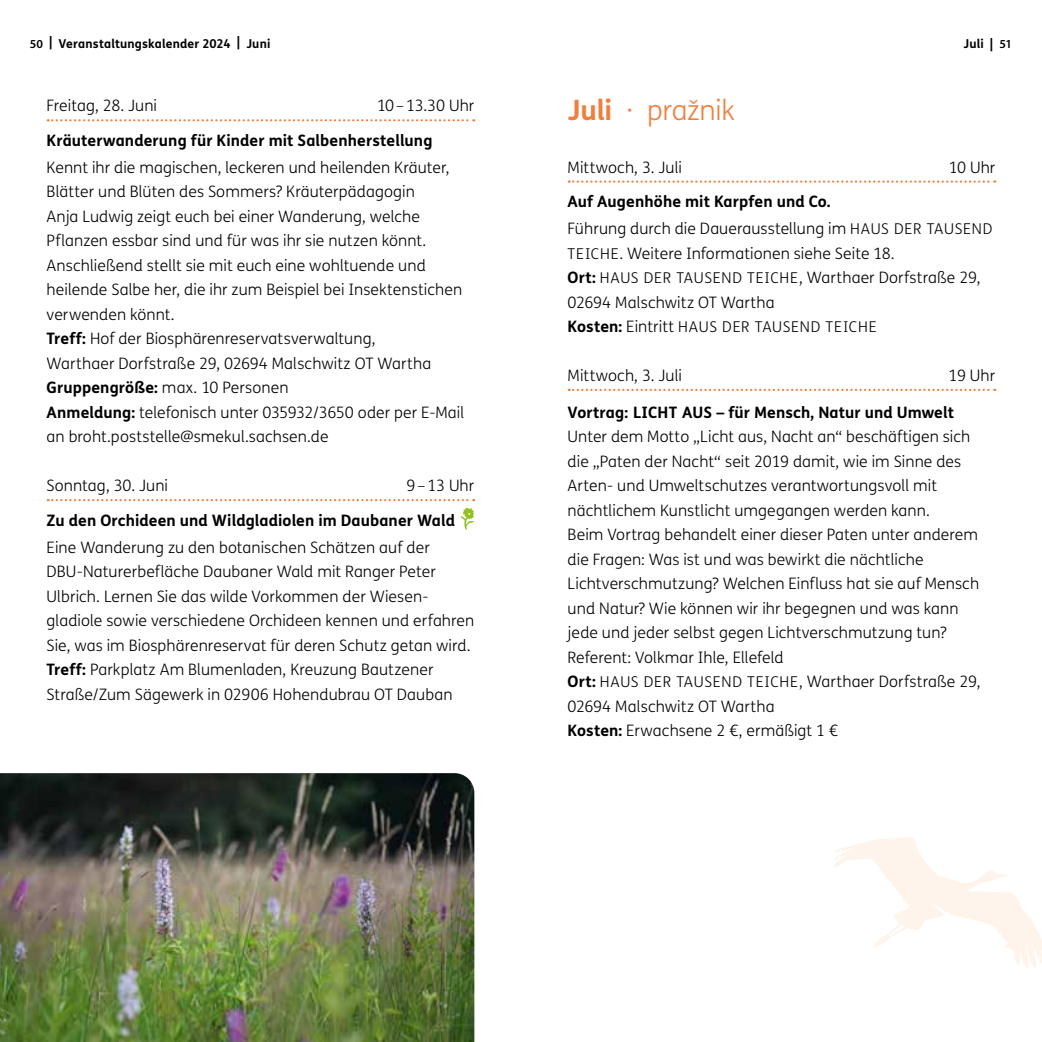
<style>
.page{position:relative;width:1042px;height:1042px;background:#fff}
.page>*{position:absolute;margin:0;border:0;box-sizing:border-box;transform-origin:0 0}
.Monat{font:300 28px "FS Me";letter-spacing:-.01em;color:#f07f3c}
.NNL_Copy_Din-lang_75{font:300 15.75px/24.5px "FS Me";letter-spacing:.005em;color:#000}
.NNL_Subline_Din-lang_75{font:700 15.75px "FS Me";letter-spacing:.005em;color:#000}
.Ü_Datum{font:300 15.75px "FS Me";letter-spacing:.005em;color:#000}
.NNL_Copy_Din-lang_75-2{font:700 15.75px "FS Me";letter-spacing:.005em;color:#000}
.NNL_Copy_Din-lang_75-3{font:300 14.88px "FS Me";letter-spacing:.05em;color:#000}
.t1{font:700 12.25px "FS Me";letter-spacing:.015em;color:#000}
.s1{font-family:"Myriad Pro";font-weight:600}
.s2{font-style:inherit}
.s3{font-weight:700}
.s4{font-size:14.88px}
.s5{font-weight:700;font-size:15.75px}
.s6{font-size:15.75px}
</style>
<div class="page">
<svg style="left:48px;top:119px;width:426px;height:2px"></svg>
<svg style="left:48px;top:499px;width:426px;height:2px"></svg>
<svg style="left:460px;top:507px;width:14px;height:23px"></svg>
<svg style="left:569px;top:180px;width:426px;height:3px"></svg>
<svg style="left:569px;top:389px;width:426px;height:2px"></svg>
<img style="left:0;top:773px;width:474px;height:269px">
<svg style="left:834px;top:837px;width:208px;height:132px"></svg>
<p class="t1" style="left:30px;top:34px;width:242px"><span class="s1">50</span> | Veranstaltungskalender <span class="s2">2024</span> | Juni</p>
<p class="t1" style="left:963px;top:34px;width:50px">Juli | <span class="s1">51</span></p>
<p class="Ü_Datum" style="left:47px;top:95px;width:112px">Freitag, 28. Juni</p>
<p class="Ü_Datum" style="left:377px;top:95px;width:99px">10–13.30 Uhr</p>
<p class="NNL_Subline_Din-lang_75" style="left:47px;top:128px;width:387px">Kräuterwanderung für Kinder mit Salbenherstellung</p>
<p class="NNL_Copy_Din-lang_75" style="left:47px;top:155px;width:417px">Kennt ihr die magischen, leckeren und heilenden Kräuter, Blätter und Blüten des Sommers? Kräuterpädagogin<br>Anja Ludwig zeigt euch bei einer Wanderung, welche Pflanzen essbar sind und für was ihr sie nutzen könnt.<br>Anschließend stellt sie mit euch eine wohltuende und heilende Salbe her, die ihr zum Beispiel bei Insektenstichen verwenden könnt.</p>
<p class="NNL_Copy_Din-lang_75" style="left:47px;top:326px;width:386px"><span class="s3">Treff:</span> Hof der Biosphärenreservatsverwaltung,<br>Warthaer Dorfstraße 29, 02694 Malschwitz OT Wartha<br><span class="s3">Gruppengröße:</span> max. 10 Personen</p>
<p class="NNL_Copy_Din-lang_75" style="left:47px;top:400px;width:419px"><span class="s3">Anmeldung:</span> telefonisch unter 035932/3650 oder per E-Mail an broht.poststelle@smekul.sachsen.de</p>
<p class="Ü_Datum" style="left:47px;top:475px;width:123px">Sonntag, 30. Juni</p>
<p class="Ü_Datum" style="left:406px;top:475px;width:69px">9–13 Uhr</p>
<p class="NNL_Subline_Din-lang_75" style="left:47px;top:508px;width:410px">Zu den Orchideen und Wildgladiolen im Daubaner Wald</p>
<p class="NNL_Copy_Din-lang_75" style="left:47px;top:534px;width:429px">Eine Wanderung zu den botanischen Schätzen auf der DBU-Naturerbefläche Daubaner Wald mit Ranger Peter Ulbrich. Lernen Sie das wilde Vorkommen der Wiesen&shy;gladiole sowie verschiedene Orchideen kennen und erfahren Sie, was im Biosphärenreservat für deren Schutz getan wird.</p>
<p class="NNL_Copy_Din-lang_75" style="left:47px;top:657px;width:407px"><span class="s3">Treff:</span> Parkplatz Am Blumenladen, Kreuzung Bautzener<br>Straße/Zum Sägewerk in 02906 Hohendubrau OT Dauban</p>
<p class="Monat" style="left:567px;top:91px;width:169px"><span class="s3">Juli</span> · pražnik</p>
<p class="Ü_Datum" style="left:567px;top:156px;width:116px">Mittwoch, 3. Juli</p>
<p class="Ü_Datum" style="left:949px;top:156px;width:48px">10 Uhr</p>
<p class="NNL_Subline_Din-lang_75" style="left:567px;top:189px;width:265px">Auf Augenhöhe mit Karpfen und Co.</p>
<p class="NNL_Copy_Din-lang_75" style="left:567px;top:216px;width:426px">Führung durch die Dauerausstellung im <span class="s4">HAUS DER TAUSEND<br>TEICHE</span>. Weitere Informationen siehe Seite 18.</p>
<p class="NNL_Copy_Din-lang_75" style="left:567px;top:265px;width:414px"><span class="s3">Ort:</span> <span class="s4">HAUS DER TAUSEND TEICHE</span>, Warthaer Dorfstraße 29,<br>02694 Malschwitz OT Wartha</p>
<p class="NNL_Copy_Din-lang_75-3" style="left:567px;top:317px;width:310px"><span class="s5">Kosten:</span> <span class="s6">Eintritt</span> HAUS DER TAUSEND TEICHE</p>
<p class="Ü_Datum" style="left:567px;top:365px;width:116px">Mittwoch, 3. Juli</p>
<p class="Ü_Datum" style="left:948px;top:365px;width:48px">19 Uhr</p>
<p class="NNL_Copy_Din-lang_75-2" style="left:567px;top:400px;width:388px">Vortrag: LICHT AUS – für Mensch, Natur und Umwelt</p>
<p class="NNL_Copy_Din-lang_75" style="left:567px;top:424px;width:404px">Unter dem Motto „Licht aus, Nacht an“ beschäftigen sich die „Paten der Nacht“ seit 2019 damit, wie im Sinne des<br>Arten- und Umweltschutzes verantwortungsvoll mit</p>
<p class="NNL_Copy_Din-lang_75" style="left:567px;top:498px;width:413px">nächtlichem Kunstlicht umgegangen werden kann.<br>Beim Vortrag behandelt einer dieser Paten unter anderem die Fragen: Was ist und was bewirkt die nächtliche Lichtverschmutzung? Welchen Einfluss hat sie auf Mensch und Natur? Wie können wir ihr begegnen und was kann jede und jeder selbst gegen Lichtverschmutzung tun?</p>
<p class="NNL_Copy_Din-lang_75" style="left:567px;top:645px;width:218px">Referent: Volkmar Ihle, Ellefeld</p>
<p class="NNL_Copy_Din-lang_75" style="left:567px;top:669px;width:414px"><span class="s3">Ort:</span> <span class="s4">HAUS DER TAUSEND TEICHE</span>, Warthaer Dorfstraße 29,<br>02694 Malschwitz OT Wartha</p>
<p class="NNL_Copy_Din-lang_75" style="left:567px;top:718px;width:272px"><span class="s3">Kosten:</span> Erwachsene 2 €, ermäßigt 1 €</p>
</div>
